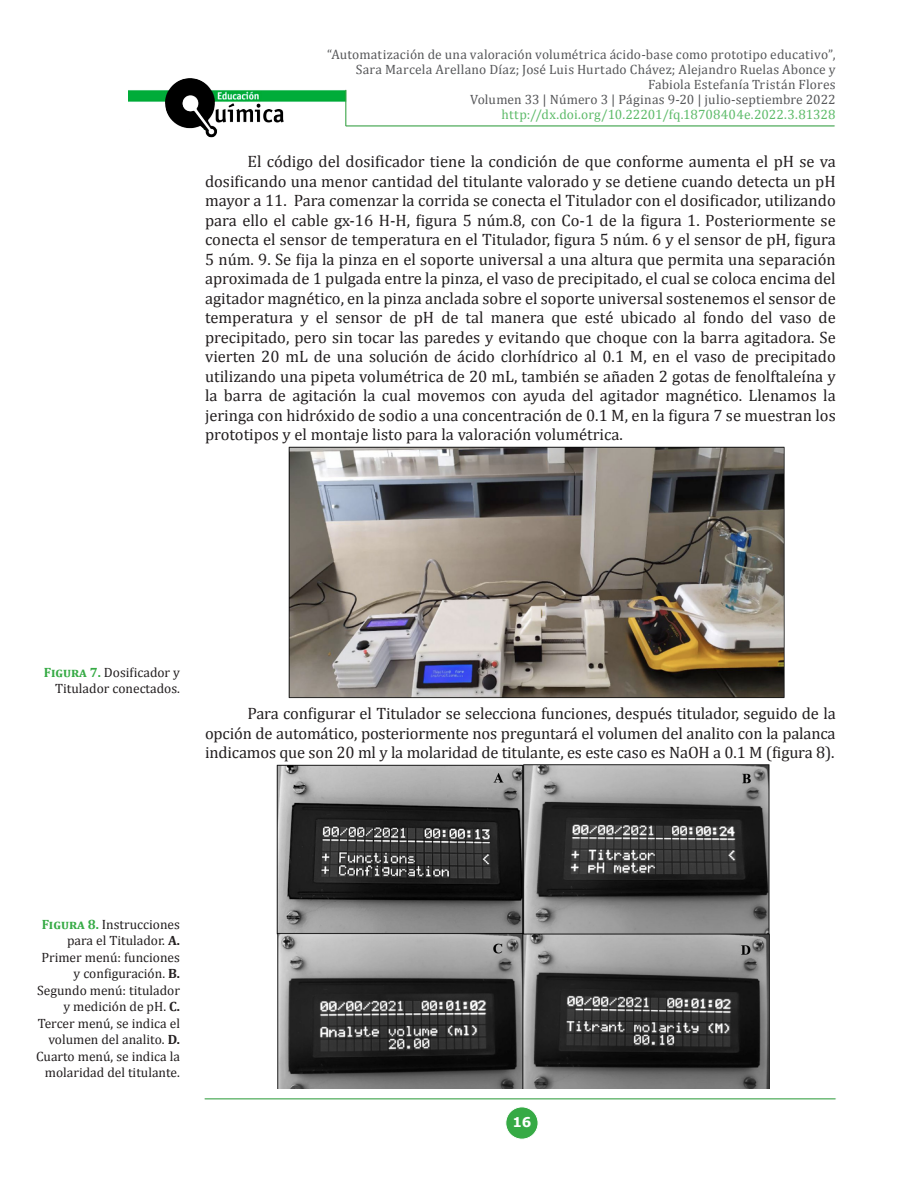
<style>
.page{position:relative;width:918px;height:1188px;background:#fff}
.page>*{position:absolute;margin:0;border:0;box-sizing:border-box;transform-origin:0 0}
.P-San{font:16.5px/19.5px "Cambria";letter-spacing:-.01em;color:#231f20;text-align:justify}
.PieImg{font:13.5px/16.5px "Cambria";color:#231f20;text-align:right}
.t1{font:13.5px/15px "Cambria";letter-spacing:.015em;color:#57585a;text-align:right}
.t2{font:13.5px "Cambria";color:#5ebb6a}
.t3{font:700 13.5px "Verdana";color:#fff}
.s1{font-weight:700;color:#36aa45}
.s2{font-weight:700}
</style>
<div class="page">
<img style="left:128px;top:78px;width:217px;height:59px">
<hr style="left:345px;top:125px;width:491px;height:2px;background:#85c38d">
<hr style="left:346px;top:126px;width:489px;height:1px;background:#36aa45">
<hr style="left:345px;top:89px;width:2px;height:38px;background:#231f20;opacity:.44">
<hr style="left:346px;top:90px;width:1px;height:36px;background:#36aa45">
<div style="left:506px;top:1107px;width:32px;height:32px;background:#36aa45;border-radius:50%"></div>
<div style="left:505px;top:1107px;width:33px;height:33px;border:1px solid #fff;border-radius:50%"></div>
<hr style="left:204px;top:1098px;width:632px;height:2px;background:#76be7f">
<hr style="left:205px;top:1099px;width:631px;height:1px;background:#36aa45">
<img style="left:289px;top:447px;width:496px;height:252px">
<img style="left:276px;top:765px;width:494px;height:324px">
<p class="t1" style="left:327px;top:47px;width:510px">“Automatización de una valoración volumétrica ácido-base como prototipo educativo”, Sara Marcela Arellano Díaz; José Luis Hurtado Chávez; Alejandro Ruelas Abonce y Fabiola Estefanía Tristán Flores<br>Volumen 33 | Número 3 | Páginas 9-20 | julio-septiembre 2022</p>
<p class="t2" style="left:502px;top:106px;width:336px">http://dx.doi.org/10.22201/fq.18708404e.2022.3.81328</p>
<p class="P-San" style="left:205px;top:152px;width:632px;text-indent:43px">El código del dosificador tiene la condición de que conforme aumenta el pH se va dosificando una menor cantidad del titulante valorado y se detiene cuando detecta un pH mayor a 11. Para comenzar la corrida se conecta el Titulador con el dosificador, utilizando para ello el cable gx-16 H-H, figura 5 núm.8, con Co-1 de la figura 1. Posteriormente se conecta el sensor de temperatura en el Titulador, figura 5 núm. 6 y el sensor de pH, figura 5 núm. 9. Se fija la pinza en el soporte universal a una altura que permita una separación aproximada de 1 pulgada entre la pinza, el vaso de precipitado, el cual se coloca encima del agitador magnético, en la pinza anclada sobre el soporte universal sostenemos el sensor de temperatura y el sensor de pH de tal manera que esté ubicado al fondo del vaso de precipitado, pero sin tocar las paredes y evitando que choque con la barra agitadora. Se vierten 20 mL de una solución de ácido clorhídrico al 0.1 M, en el vaso de precipitado utilizando una pipeta volumétrica de 20 mL, también se añaden 2 gotas de fenolftaleína y la barra de agitación la cual movemos con ayuda del agitador magnético. Llenamos la jeringa con hidróxido de sodio a una concentración de 0.1 M, en la figura 7 se muestran los prototipos y el montaje listo para la valoración volumétrica.</p>
<p class="PieImg" style="left:44px;top:664px;width:138px"><span class="s1">Figura 7.</span> Dosificador y<br>Titulador conectados.</p>
<p class="P-San" style="left:205px;top:704px;width:632px;text-indent:43px">Para configurar el Titulador se selecciona funciones, después titulador, seguido de la opción de automático, posteriormente nos preguntará el volumen del analito con la palanca indicamos que son 20 ml y la molaridad de titulante, es este caso es NaOH a 0.1 M (figura 8).</p>
<p class="PieImg" style="left:36px;top:916px;width:145px"><span class="s1">Figura 8.</span> Instrucciones para el Titulador. <span class="s2">A.<br></span>Primer menú: funciones y configuración. <span class="s2">B.<br></span>Segundo menú: titulador y medición de pH. <span class="s2">C.<br></span>Tercer menú, se indica el volumen del analito. <span class="s2">D.<br></span>Cuarto menú, se indica la molaridad del titulante.</p>
<p class="t3" style="left:513px;top:1113px;width:20px">16</p>
</div>
